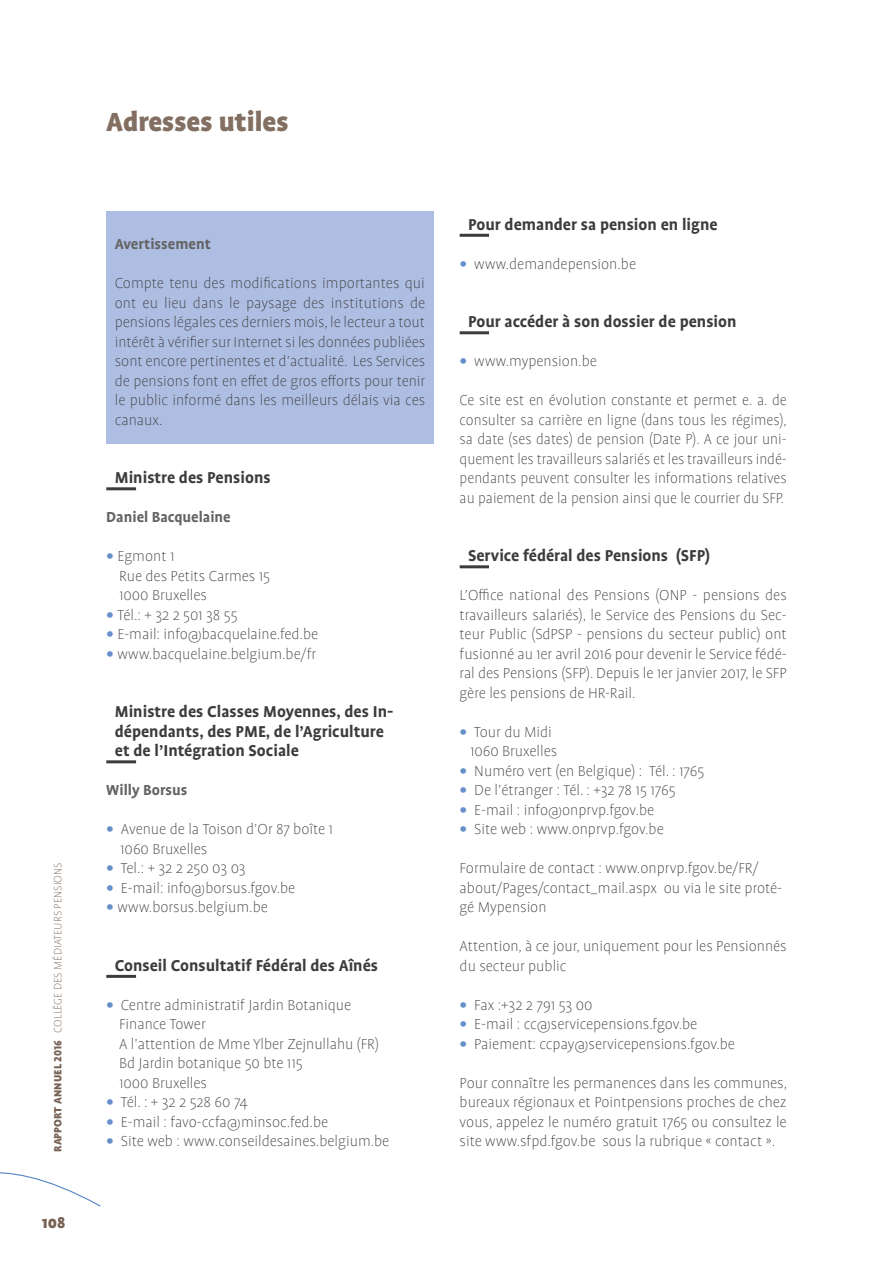
<style>
.page{position:relative;width:893px;height:1263px;background:#fff}
.page>*{position:absolute;margin:0;border:0;box-sizing:border-box;transform-origin:0 0}
.t1{font:900 30px "Profile Pro";color:#836f61}
.t2{font:700 18px/19.5px "Profile Pro";color:#3c3c3b}
.t3{font:900 18px "Profile Pro";color:#776255}
.t4{font:300 expanded 16.5px/19.5px "Profile OT";color:#3c3c3b}
.t5{font:700 16.5px "Profile Pro";color:#646363}
.t6{font:300 expanded 12px "Profile OT";letter-spacing:.01em;color:#776255}
.s1{font-family:"Profile Pro";font-weight:900;font-stretch:normal}
.s2{color:#6790ca}
</style>
<div class="page">
<svg style="left:0;top:1172px;width:101px;height:35px"></svg>
<div style="left:106px;top:212px;width:328px;height:232px;background:#aebee3"></div>
<hr style="left:106px;top:487px;width:30px;height:3px;background:#3c3c3b">
<hr style="left:106px;top:760px;width:30px;height:3px;background:#3c3c3b">
<hr style="left:106px;top:975px;width:30px;height:3px;background:#3c3c3b">
<hr style="left:460px;top:234px;width:29px;height:3px;background:#3c3c3b">
<hr style="left:460px;top:331px;width:29px;height:3px;background:#3c3c3b">
<hr style="left:460px;top:565px;width:29px;height:3px;background:#3c3c3b">
<p class="t6" style="left:52px;top:1152px;width:291px;rotate:-90deg"><span class="s1">RAPPORT ANNUEL 2016</span> COLLÈGE DES MÉDIATEURS PENSIONS</p>
<p class="t3" style="left:42px;top:1211px;width:25px">108</p>
<p class="t1" style="left:106px;top:104px;width:184px">Adresses utiles</p>
<p class="t5" style="left:115px;top:234px;width:97px">Avertissement</p>
<p class="t4" style="left:115px;top:274px;width:312px;text-align:justify">Compte tenu des modifications importantes qui ont eu lieu dans le paysage des institutions de pensions légales ces derniers mois, le lecteur a tout intérêt à vérifier sur Internet si les données publiées sont encore pertinentes et d’actualité. Les Services de pensions font en effet de gros efforts pour tenir le public informé dans les meilleurs délais via ces canaux.</p>
<p class="t2" style="left:115px;top:468px;width:157px">Ministre des Pensions</p>
<p class="t5" style="left:106px;top:507px;width:126px">Daniel Bacquelaine</p>
<p class="t4" style="left:119px;top:547px;width:153px;text-indent:-13px"><span class="s2">●</span> Egmont 1<br>Rue des Petits Carmes 15<br>1000 Bruxelles</p>
<p class="t4" style="left:106px;top:606px;width:133px"><span class="s2">●</span> Tél.: + 32 2 501 38 55</p>
<p class="t4" style="left:106px;top:625px;width:213px"><span class="s2">●</span> E-mail: info@bacquelaine.fed.be</p>
<p class="t4" style="left:106px;top:645px;width:211px"><span class="s2">●</span> www.bacquelaine.belgium.be/fr</p>
<p class="t2" style="left:115px;top:702px;width:280px">Ministre des Classes Moyennes, des In&shy;dépendants, des PME, de l’Agriculture et de l’Intégration Sociale</p>
<p class="t5" style="left:106px;top:780px;width:83px">Willy Borsus</p>
<p class="t4" style="left:120px;top:820px;width:214px;text-indent:-14px"><span class="s2">●</span> Avenue de la Toison d’Or 87 boîte 1<br>1060 Bruxelles</p>
<p class="t4" style="left:106px;top:859px;width:141px"><span class="s2">●</span> Tel.: + 32 2 250 03 03</p>
<p class="t4" style="left:106px;top:879px;width:191px"><span class="s2">●</span> E-mail: info@borsus.fgov.be</p>
<p class="t4" style="left:106px;top:898px;width:163px"><span class="s2">●</span> www.borsus.belgium.be</p>
<p class="t2" style="left:115px;top:956px;width:265px">Conseil Consultatif Fédéral des Aînés</p>
<p class="t4" style="left:119px;top:996px;width:261px;text-indent:-13px"><span class="s2">●</span> Centre administratif Jardin Botanique<br>Finance Tower<br>A l’attention de Mme Ylber Zejnullahu (FR)<br>Bd Jardin botanique 50 bte 115<br>1000 Bruxelles</p>
<p class="t4" style="left:106px;top:1093px;width:143px"><span class="s2">●</span> Tél. : + 32 2 528 60 74</p>
<p class="t4" style="left:106px;top:1113px;width:223px"><span class="s2">●</span> E-mail : favo-ccfa@minsoc.fed.be</p>
<p class="t4" style="left:106px;top:1132px;width:285px"><span class="s2">●</span> Site web : www.conseildesaines.belgium.be</p>
<p class="t2" style="left:468px;top:215px;width:251px">Pour demander sa pension en ligne</p>
<p class="t4" style="left:460px;top:255px;width:178px"><span class="s2">●</span> www.demandepension.be</p>
<p class="t2" style="left:468px;top:312px;width:270px">Pour accéder à son dossier de pension</p>
<p class="t4" style="left:460px;top:352px;width:139px"><span class="s2">●</span> www.mypension.be</p>
<p class="t4" style="left:460px;top:391px;width:329px;text-align:justify">Ce site est en évolution constante et permet e. a. de consulter sa carrière en ligne (dans tous les régimes), sa date (ses dates) de pension (Date P). A ce jour uni&shy;quement les travailleurs salariés et les travailleurs indé&shy;pendants peuvent consulter les informations relatives au paiement de la pension ainsi que le courrier du SFP.</p>
<p class="t2" style="left:468px;top:546px;width:244px">Service fédéral des Pensions (SFP)</p>
<p class="t4" style="left:460px;top:586px;width:329px;text-align:justify">L’Office national des Pensions (ONP - pensions des travailleurs salariés), le Service des Pensions du Sec&shy;teur Public (SdPSP - pensions du secteur public) ont fusionné au 1er avril 2016 pour devenir le Service fédé&shy;ral des Pensions (SFP). Depuis le 1er janvier 2017, le SFP gère les pensions de HR-Rail.</p>
<p class="t4" style="left:470px;top:723px;width:89px;text-indent:-10px"><span class="s2">●</span> Tour du Midi<br>1060 Bruxelles</p>
<p class="t4" style="left:460px;top:762px;width:246px"><span class="s2">●</span> Numéro vert (en Belgique) : Tél. : 1765</p>
<p class="t4" style="left:460px;top:781px;width:217px"><span class="s2">●</span> De l’étranger : Tél. : +32 78 15 1765</p>
<p class="t4" style="left:460px;top:801px;width:196px"><span class="s2">●</span> E-mail : info@onprvp.fgov.be</p>
<p class="t4" style="left:460px;top:820px;width:206px"><span class="s2">●</span> Site web : www.onprvp.fgov.be</p>
<p class="t4" style="left:460px;top:859px;width:324px">Formulaire de contact : www.onprvp.fgov.be/FR/ about/Pages/contact_mail.aspx ou via le site proté&shy;gé Mypension</p>
<p class="t4" style="left:460px;top:937px;width:329px">Attention, à ce jour, uniquement pour les Pensionnés du secteur public</p>
<p class="t4" style="left:460px;top:996px;width:134px"><span class="s2">●</span> Fax :+32 2 791 53 00</p>
<p class="t4" style="left:460px;top:1015px;width:239px"><span class="s2">●</span> E-mail : cc@servicepensions.fgov.be</p>
<p class="t4" style="left:460px;top:1035px;width:277px"><span class="s2">●</span> Paiement: ccpay@servicepensions.fgov.be</p>
<p class="t4" style="left:460px;top:1074px;width:329px;text-align:justify">Pour connaître les permanences dans les communes, bureaux régionaux et Pointpensions proches de chez vous, appelez le numéro gratuit 1765 ou consultez le site www.sfpd.fgov.be sous la rubrique « contact ».</p>
</div>
